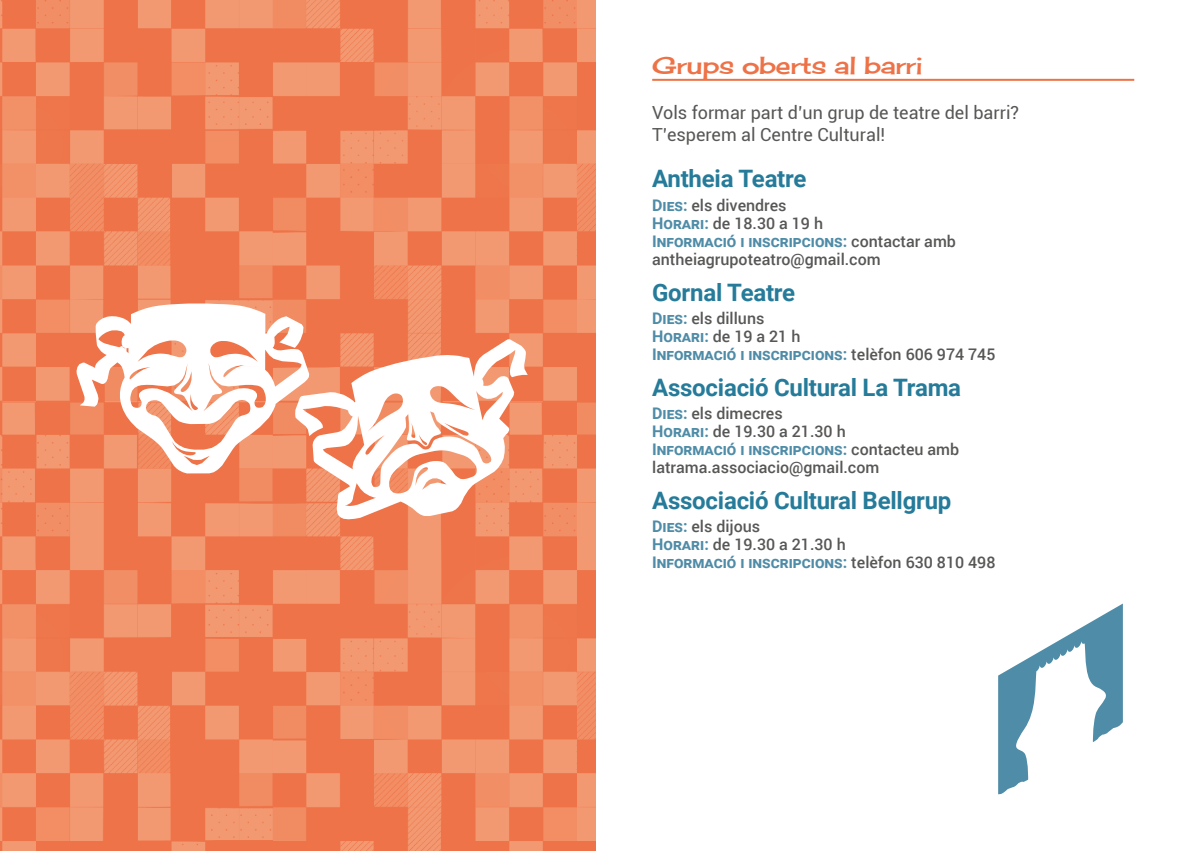
<style>
.page{position:relative;width:1191px;height:851px;background:#fff}
.page>*{position:absolute;margin:0;border:0;box-sizing:border-box;transform-origin:0 0}
.t1{font:700 24px "Roboto";letter-spacing:-.01em;color:#257b99}
.t2{font:24px "Cherry Cream Soda";letter-spacing:-.01em;color:#ee7247}
.t3{font:18px/22px "Roboto";color:#575756}
.t4{font:500 16px/18px "Roboto";color:#575756}
.t5{font:700 16px/18px "Roboto";color:#4f8ca7}
.s1{font-weight:700;color:#4f8ca7}
.s2{font-weight:500;color:#575756}
</style>
<div class="page">
<img style="left:0;top:0;width:595px;height:850px">
<hr style="left:652px;top:79px;width:482px;height:2px;background:#ee7247">
<svg style="left:77px;top:303px;width:451px;height:216px"></svg>
<svg style="left:998px;top:604px;width:124px;height:190px"></svg>
<h1 class="t2" style="left:652px;top:50px;width:272px">Grups oberts al barri</h1>
<p class="t3" style="left:652px;top:101px;width:368px">Vols formar part d’un grup de teatre del barri?<br>T’esperem al Centre Cultural!</p>
<h1 class="t1" style="left:652px;top:162px;width:156px">Antheia Teatre</h1>
<p class="t4" style="left:652px;top:196px;width:305px"><span class="s1">Dies:</span> els divendres<br><span class="s1">Horari:</span> de 18.30 a 19 h<br><span class="s1">Informació i inscripcions:</span> contactar amb antheiagrupoteatro@gmail.com</p>
<h1 class="t1" style="left:652px;top:275px;width:145px">Gornal Teatre</h1>
<p class="t5" style="left:652px;top:309px;width:345px">Dies: <span class="s2">els dilluns<br></span>Horari: <span class="s2">de 19 a 21 h<br></span>Informació i inscripcions: <span class="s2">telèfon 606 974 745</span></p>
<h1 class="t1" style="left:652px;top:370px;width:310px">Associació Cultural La Trama</h1>
<p class="t4" style="left:652px;top:404px;width:308px"><span class="s1">Dies:</span> els dimecres<br><span class="s1">Horari:</span> de 19.30 a 21.30 h<br><span class="s1">Informació i inscripcions:</span> contacteu amb latrama.associacio@gmail.com</p>
<h1 class="t1" style="left:652px;top:483px;width:301px">Associació Cultural Bellgrup</h1>
<p class="t4" style="left:652px;top:517px;width:345px"><span class="s1">Dies:</span> els dijous<br><span class="s1">Horari:</span> de 19.30 a 21.30 h<br><span class="s1">Informació i inscripcions:</span> telèfon 630 810 498</p>
</div>
